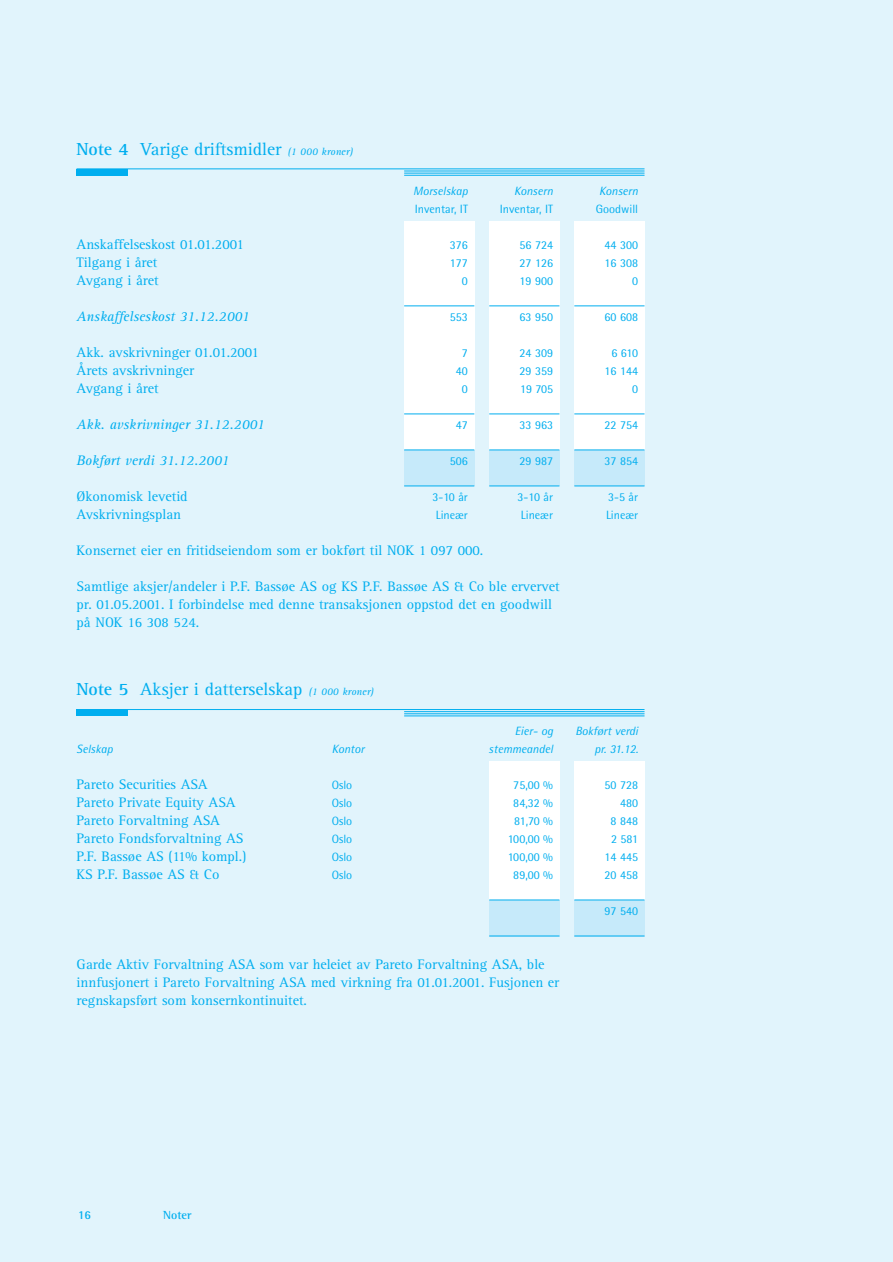
<style>
.page{position:relative;width:893px;height:1262px;background:#fff}
.page>*{position:absolute;margin:0;border:0;box-sizing:border-box;transform-origin:0 0}
.t1{font:18px "Rotis Serif";color:#00aeef}
.t2{font:14.25px/18px "Rotis Serif";color:#00aeef}
.t3{font:italic 14.25px "Rotis Serif";color:#00aeef}
.t4{font:12px "Rotis Semi Sans";color:#00aeef}
.t5{font:italic 12px "Rotis Semi Sans";color:#00aeef}
.t6{font:700 12px "Rotis Semi Serif";color:#00aeef}
.t7{font:700 12px "Rotis Semi Sans";color:#00aeef}
.s1{font-weight:700}
.s2{font-style:italic;font-size:10.5px}
</style>
<div class="page">
<div style="left:0;top:0;width:892px;height:1261px;background:#e1f4fc"></div>
<div style="left:404px;top:221px;width:70px;height:264px;background:#c6eafa"></div>
<div style="left:404px;top:221px;width:70px;height:229px;background:#fff"></div>
<hr style="left:404px;top:305px;width:70px;height:1px;background:#00aeef">
<hr style="left:404px;top:413px;width:70px;height:1px;background:#00aeef">
<hr style="left:404px;top:449px;width:70px;height:1px;background:#00aeef">
<hr style="left:404px;top:485px;width:70px;height:1px;background:#00aeef">
<div style="left:489px;top:221px;width:70px;height:264px;background:#c6eafa"></div>
<div style="left:489px;top:221px;width:70px;height:229px;background:#fff"></div>
<hr style="left:489px;top:305px;width:70px;height:1px;background:#00aeef">
<hr style="left:489px;top:413px;width:70px;height:1px;background:#00aeef">
<hr style="left:489px;top:449px;width:70px;height:1px;background:#00aeef">
<hr style="left:489px;top:485px;width:70px;height:1px;background:#00aeef">
<div style="left:574px;top:221px;width:70px;height:264px;background:#c6eafa"></div>
<div style="left:574px;top:221px;width:70px;height:229px;background:#fff"></div>
<hr style="left:574px;top:305px;width:70px;height:1px;background:#00aeef">
<hr style="left:574px;top:413px;width:70px;height:1px;background:#00aeef">
<hr style="left:574px;top:449px;width:70px;height:1px;background:#00aeef">
<hr style="left:574px;top:485px;width:70px;height:1px;background:#00aeef">
<div style="left:489px;top:761px;width:70px;height:175px;background:#c6eafa"></div>
<div style="left:489px;top:761px;width:70px;height:139px;background:#fff"></div>
<hr style="left:489px;top:899px;width:70px;height:1px;background:#00aeef">
<hr style="left:489px;top:935px;width:70px;height:1px;background:#00aeef">
<div style="left:574px;top:761px;width:70px;height:175px;background:#c6eafa"></div>
<div style="left:574px;top:761px;width:70px;height:139px;background:#fff"></div>
<hr style="left:574px;top:899px;width:70px;height:1px;background:#00aeef">
<hr style="left:574px;top:935px;width:70px;height:1px;background:#00aeef">
<hr style="left:77px;top:169px;width:567px;height:1px;background:#00aeef">
<hr style="left:404px;top:171px;width:240px;height:1px;background:#00aeef">
<hr style="left:404px;top:173px;width:240px;height:1px;background:#00aeef">
<hr style="left:404px;top:175px;width:240px;height:1px;background:#00aeef">
<div style="left:77px;top:169px;width:51px;height:6px;background:#00aeef"></div>
<hr style="left:77px;top:709px;width:567px;height:1px;background:#00aeef">
<hr style="left:404px;top:711px;width:240px;height:1px;background:#00aeef">
<hr style="left:404px;top:713px;width:240px;height:1px;background:#00aeef">
<hr style="left:404px;top:715px;width:240px;height:1px;background:#00aeef">
<div style="left:77px;top:709px;width:51px;height:7px;background:#00aeef"></div>
<p class="t1" style="left:77px;top:142px;width:278px"><span class="s1">Note 4</span> Varige driftsmidler <span class="s2">(1 000 kroner)</span></p>
<p class="t5" style="left:413px;top:187px;width:56px">Morselskap</p>
<p class="t5" style="left:514px;top:187px;width:40px">Konsern</p>
<p class="t5" style="left:599px;top:187px;width:40px">Konsern</p>
<p class="t4" style="left:415px;top:205px;width:55px">Inventar, IT</p>
<p class="t4" style="left:500px;top:205px;width:55px">Inventar, IT</p>
<p class="t4" style="left:596px;top:205px;width:44px">Goodwill</p>
<p class="t2" style="left:77px;top:237px;width:169px">Anskaffelseskost 01.01.2001</p>
<p class="t4" style="left:450px;top:241px;width:20px">376</p>
<p class="t4" style="left:519px;top:241px;width:35px">56 724</p>
<p class="t4" style="left:604px;top:241px;width:35px">44 300</p>
<p class="t2" style="left:77px;top:255px;width:82px">Tilgang i året</p>
<p class="t4" style="left:450px;top:259px;width:20px">177</p>
<p class="t4" style="left:519px;top:259px;width:35px">27 126</p>
<p class="t4" style="left:604px;top:259px;width:35px">16 308</p>
<p class="t2" style="left:77px;top:273px;width:84px">Avgang i året</p>
<p class="t4" style="left:462px;top:277px;width:8px">0</p>
<p class="t4" style="left:519px;top:277px;width:35px">19 900</p>
<p class="t4" style="left:632px;top:277px;width:8px">0</p>
<p class="t3" style="left:77px;top:311px;width:175px">Anskaffelseskost 31.12.2001</p>
<p class="t4" style="left:450px;top:313px;width:20px">553</p>
<p class="t4" style="left:519px;top:313px;width:35px">63 950</p>
<p class="t4" style="left:604px;top:313px;width:35px">60 608</p>
<p class="t2" style="left:77px;top:345px;width:184px">Akk. avskrivninger 01.01.2001</p>
<p class="t4" style="left:462px;top:349px;width:8px">7</p>
<p class="t4" style="left:519px;top:349px;width:35px">24 309</p>
<p class="t4" style="left:611px;top:349px;width:28px">6 610</p>
<p class="t2" style="left:77px;top:363px;width:119px">Årets avskrivninger</p>
<p class="t4" style="left:456px;top:367px;width:14px">40</p>
<p class="t4" style="left:519px;top:367px;width:35px">29 359</p>
<p class="t4" style="left:604px;top:367px;width:35px">16 144</p>
<p class="t2" style="left:77px;top:381px;width:84px">Avgang i året</p>
<p class="t4" style="left:462px;top:385px;width:8px">0</p>
<p class="t4" style="left:520px;top:385px;width:35px">19 705</p>
<p class="t4" style="left:632px;top:385px;width:8px">0</p>
<p class="t3" style="left:77px;top:419px;width:189px">Akk. avskrivninger 31.12.2001</p>
<p class="t4" style="left:456px;top:421px;width:14px">47</p>
<p class="t4" style="left:519px;top:421px;width:35px">33 963</p>
<p class="t4" style="left:604px;top:421px;width:35px">22 754</p>
<p class="t3" style="left:77px;top:455px;width:154px">Bokført verdi 31.12.2001</p>
<p class="t4" style="left:450px;top:457px;width:20px">506</p>
<p class="t4" style="left:519px;top:457px;width:35px">29 987</p>
<p class="t4" style="left:604px;top:457px;width:35px">37 854</p>
<p class="t2" style="left:77px;top:489px;width:113px">Økonomisk levetid</p>
<p class="t4" style="left:432px;top:493px;width:37px">3-10 år</p>
<p class="t4" style="left:517px;top:493px;width:37px">3-10 år</p>
<p class="t4" style="left:608px;top:493px;width:31px">3-5 år</p>
<p class="t2" style="left:77px;top:507px;width:106px">Avskrivningsplan</p>
<p class="t4" style="left:436px;top:511px;width:34px">Lineær</p>
<p class="t4" style="left:521px;top:511px;width:34px">Lineær</p>
<p class="t4" style="left:606px;top:511px;width:34px">Lineær</p>
<p class="t2" style="left:77px;top:543px;width:408px">Konsernet eier en fritidseiendom som er bokført til NOK 1 097 000.</p>
<p class="t2" style="left:77px;top:579px;width:484px">Samtlige aksjer/andeler i P.F. Bassøe AS og KS P.F. Bassøe AS &amp; Co ble ervervet pr. 01.05.2001. I forbindelse med denne transaksjonen oppstod det en goodwill på NOK 16 308 524.</p>
<p class="t1" style="left:77px;top:682px;width:299px"><span class="s1">Note 5</span> Aksjer i datterselskap <span class="s2">(1 000 kroner)</span></p>
<p class="t5" style="left:515px;top:727px;width:40px">Eier- og</p>
<p class="t5" style="left:575px;top:727px;width:64px">Bokført verdi</p>
<p class="t5" style="left:77px;top:745px;width:38px">Selskap</p>
<p class="t5" style="left:332px;top:745px;width:34px">Kontor</p>
<p class="t5" style="left:488px;top:745px;width:66px">stemmeandel</p>
<p class="t5" style="left:594px;top:745px;width:45px">pr. 31.12.</p>
<p class="t2" style="left:77px;top:777px;width:133px">Pareto Securities ASA</p>
<p class="t4" style="left:332px;top:781px;width:22px">Oslo</p>
<p class="t4" style="left:513px;top:781px;width:41px">75,00 %</p>
<p class="t4" style="left:604px;top:781px;width:35px">50 728</p>
<p class="t2" style="left:77px;top:795px;width:160px">Pareto Private Equity ASA</p>
<p class="t4" style="left:332px;top:799px;width:22px">Oslo</p>
<p class="t4" style="left:513px;top:799px;width:41px">84,32 %</p>
<p class="t4" style="left:620px;top:799px;width:20px">480</p>
<p class="t2" style="left:77px;top:813px;width:145px">Pareto Forvaltning ASA</p>
<p class="t4" style="left:332px;top:817px;width:22px">Oslo</p>
<p class="t4" style="left:514px;top:817px;width:40px">81,70 %</p>
<p class="t4" style="left:610px;top:817px;width:29px">8 848</p>
<p class="t2" style="left:77px;top:831px;width:168px">Pareto Fondsforvaltning AS</p>
<p class="t4" style="left:332px;top:835px;width:22px">Oslo</p>
<p class="t4" style="left:507px;top:835px;width:47px">100,00 %</p>
<p class="t4" style="left:611px;top:835px;width:29px">2 581</p>
<p class="t2" style="left:77px;top:849px;width:171px">P.F. Bassøe AS (11% kompl.)</p>
<p class="t4" style="left:332px;top:853px;width:22px">Oslo</p>
<p class="t4" style="left:507px;top:853px;width:47px">100,00 %</p>
<p class="t4" style="left:604px;top:853px;width:35px">14 445</p>
<p class="t2" style="left:77px;top:867px;width:144px">KS P.F. Bassøe AS &amp; Co</p>
<p class="t4" style="left:332px;top:871px;width:22px">Oslo</p>
<p class="t4" style="left:513px;top:871px;width:41px">89,00 %</p>
<p class="t4" style="left:604px;top:871px;width:35px">20 458</p>
<p class="t4" style="left:604px;top:907px;width:35px">97 540</p>
<p class="t2" style="left:77px;top:957px;width:484px">Garde Aktiv Forvaltning ASA som var heleiet av Pareto Forvaltning ASA, ble innfusjonert i Pareto Forvaltning ASA med virkning fra 01.01.2001. Fusjonen er regnskapsført som konsernkontinuitet.</p>
<p class="t7" style="left:78px;top:1211px;width:14px">16</p>
<p class="t6" style="left:163px;top:1211px;width:30px">Noter</p>
</div>
